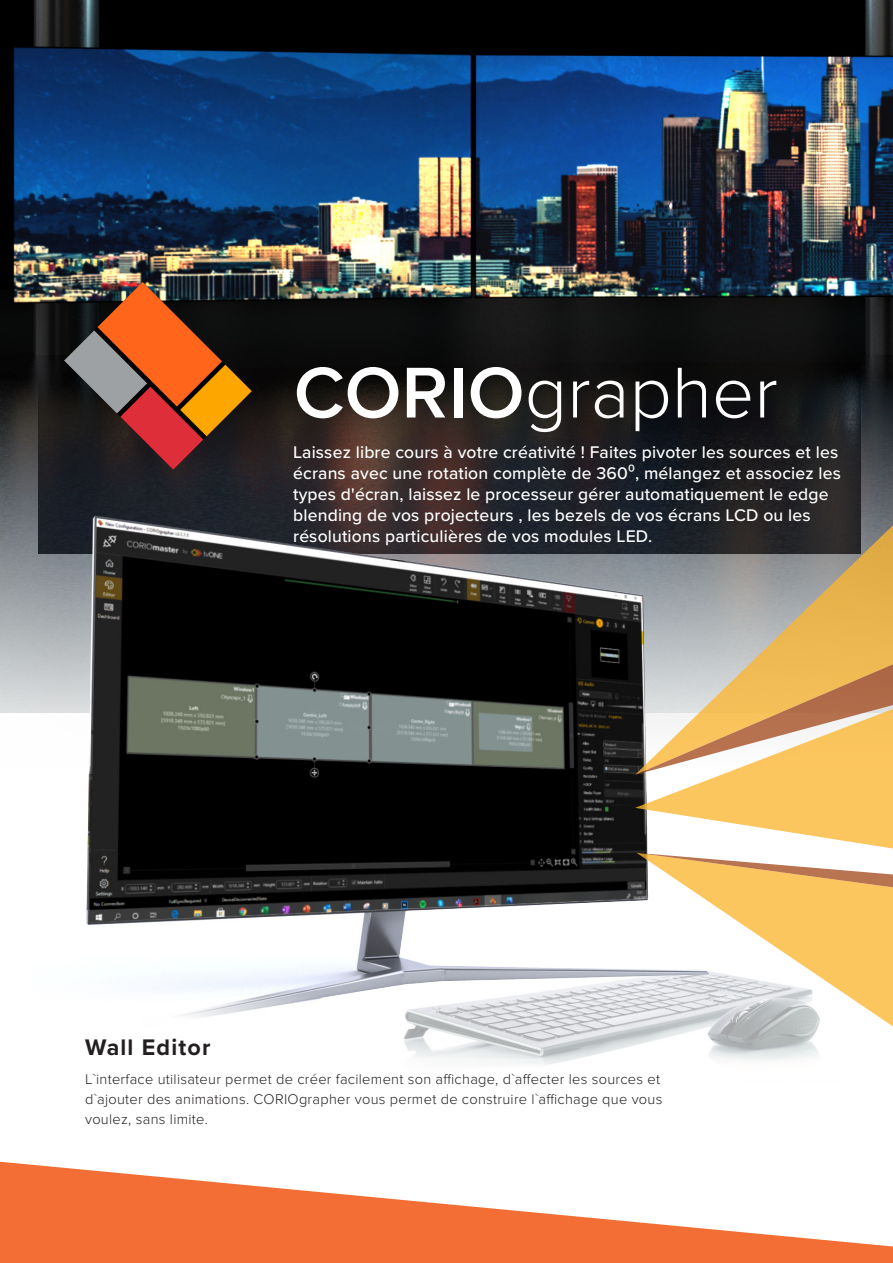
<style>
.page{position:relative;width:893px;height:1263px;background:#fff}
.page>*{position:absolute;margin:0;border:0;box-sizing:border-box;transform-origin:0 0}
.Body_text{font:700 23.4px "Proxima Nova";letter-spacing:.05em;color:#231f20}
.body_text_col3and4{font:500 17.55px/21px "Proxima Nova";letter-spacing:.01em;color:#fff}
.Body_text-2{font:300 14.55px/20.4px "Proxima Nova";letter-spacing:.02em;color:#231f20}
</style>
<div class="page">
<img style="left:0;top:0;width:893px;height:712px">
<img style="left:31px;top:457px;width:757px;height:608px">
<svg style="left:0;top:1162px;width:893px;height:101px;fill:#f26e34"></svg>
<svg style="left:635px;top:462px;width:258px;height:174px;background:#6a6559"></svg>
<svg style="left:635px;top:775px;width:258px;height:84px;fill:#fcc65f"></svg>
<svg style="left:636px;top:896px;width:257px;height:169px"></svg>
<svg style="left:635px;top:636px;width:258px;height:139px;background:#dab781"></svg>
<svg style="left:636px;top:853px;width:257px;height:43px"></svg>
<svg style="left:64px;top:282px;width:188px;height:188px;background:#764128"></svg>
<svg style="left:297px;top:367px;width:101px;height:51px"></svg>
<svg style="left:407px;top:368px;width:38px;height:49px"></svg>
<div style="left:454px;top:368px;width:8px;height:49px;background:#fff"></div>
<svg style="left:471px;top:367px;width:50px;height:51px"></svg>
<svg style="left:529px;top:381px;width:32px;height:51px"></svg>
<svg style="left:573px;top:381px;width:16px;height:36px"></svg>
<svg style="left:595px;top:381px;width:28px;height:37px"></svg>
<svg style="left:636px;top:381px;width:32px;height:50px"></svg>
<svg style="left:678px;top:368px;width:28px;height:49px"></svg>
<svg style="left:716px;top:381px;width:34px;height:37px"></svg>
<svg style="left:760px;top:381px;width:16px;height:36px"></svg>
<p class="body_text_col3and4" style="left:293px;top:441px;width:549px">Laissez libre cours à votre créativité ! Faites pivoter les sources et les écrans avec une rotation complète de 360⁰, mélangez et associez les types d'écran, laissez le processeur gérer automatiquement le edge blending de vos projecteurs , les bezels de vos écrans LCD ou les résolutions particulières de vos modules LED.</p>
<p class="Body_text" style="left:85px;top:1029px;width:127px">Wall Editor</p>
<p class="Body_text-2" style="left:85px;top:1068px;width:579px">L`interface utilisateur permet de créer facilement son affichage, d`affecter les sources et d`ajouter des animations. CORIOgrapher vous permet de construire l`affichage que vous voulez, sans limite.</p>
</div>
